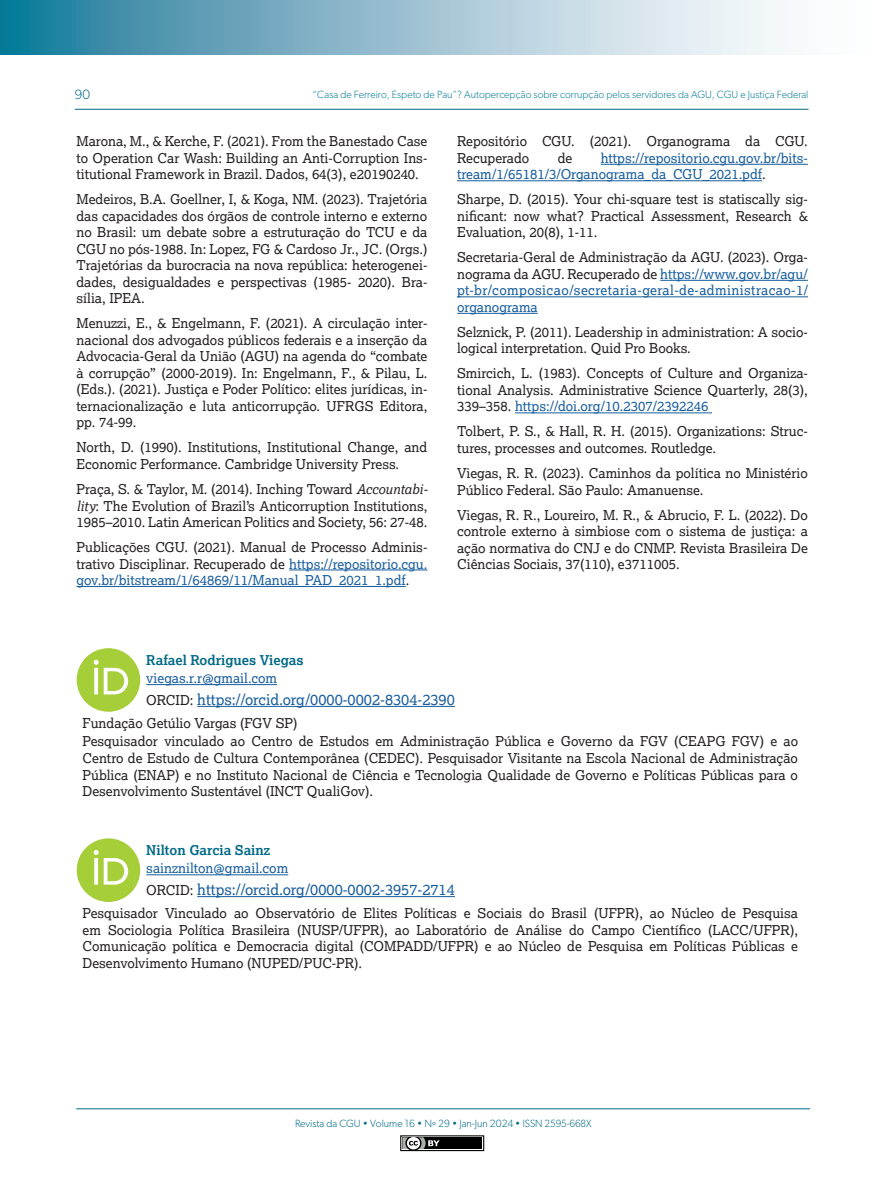
<style>
.page{position:relative;width:893px;height:1191px;background:#fff}
.page>*{position:absolute;margin:0;border:0;box-sizing:border-box;transform-origin:0 0}
.CÉLULA_currículo{font:15px "Lexia";color:#175d9e}
.TEXTO_DUAS_COLUNAS_BIBLIOGRFIA{font:13.5px/16.5px "Lexia";color:#231f20;text-align:justify}
.CÉLULA_currículo-2{font:13.5px/16.5px "Lexia";color:#231f20;text-align:justify}
.TEXTO_DUAS_COLUNAS_BIBLIOGRFIA-2{font:13.5px/16.5px "Lexia";color:#175d9e}
.CÉLULA_currículo-3{font:13.5px "Lexia";color:#175d9e}
.CÉLULA_currículo-4{font:700 13.5px "Lexia";color:#006988}
.t1{font:300 13.5px "Gibson";color:#006988}
.t2{font:300 10.5px "Gibson";color:#087d9a}
.t3{font:300 10.5px "Gibson";color:#006988}
.s1{font-style:italic}
.s2{color:#175d9e}
.s3{color:#231f20}
.s4{font-size:13.5px;color:#231f20}
</style>
<div class="page">
<svg style="left:0;top:0;width:781px;height:54px;background:#91bccd"></svg>
<hr style="left:75px;top:109px;width:733px;height:1px;background:#006988">
<hr style="left:76px;top:1108px;width:734px;height:1px;background:#006988">
<div style="left:400px;top:1135px;width:84px;height:16px;border:1px solid #000"></div>
<div style="left:402px;top:1137px;width:80px;height:12px;background:#000"></div>
<svg style="left:402px;top:1137px;width:38px;height:12px"></svg>
<hr style="left:289px;top:569px;width:138px;height:1px;background:#175d9e">
<hr style="left:77px;top:586px;width:329px;height:1px;background:#175d9e">
<hr style="left:601px;top:164px;width:207px;height:1px;background:#175d9e">
<hr style="left:457px;top:180px;width:305px;height:1px;background:#175d9e">
<hr style="left:660px;top:280px;width:148px;height:1px;background:#175d9e">
<hr style="left:457px;top:296px;width:351px;height:1px;background:#175d9e">
<hr style="left:457px;top:313px;width:81px;height:1px;background:#175d9e">
<hr style="left:515px;top:412px;width:197px;height:1px;background:#175d9e">
<div style="left:77px;top:648px;width:63px;height:63px;background:#a6ce39;border-radius:50%"></div>
<svg style="left:94px;top:660px;width:34px;height:34px"></svg>
<hr style="left:146px;top:684px;width:131px;height:1px;background:#175d9e">
<hr style="left:197px;top:706px;width:258px;height:1px;background:#175d9e">
<div style="left:77px;top:838px;width:63px;height:63px;background:#a6ce39;border-radius:50%"></div>
<svg style="left:94px;top:850px;width:34px;height:34px"></svg>
<hr style="left:146px;top:874px;width:142px;height:1px;background:#175d9e">
<hr style="left:197px;top:896px;width:258px;height:1px;background:#175d9e">
<p class="t1" style="left:75px;top:86px;width:17px">90</p>
<p class="t2" style="left:313px;top:88px;width:497px">“Casa de Ferreiro, Espeto de Pau”? Autopercepção sobre corrupção pelos servidores da AGU, CGU e Justiça Federal</p>
<p class="TEXTO_DUAS_COLUNAS_BIBLIOGRFIA" style="left:77px;top:133px;width:352px">Marona, M., &amp; Kerche, F. (2021). From the Banestado Case to Operation Car Wash: Building an Anti-Corruption Ins&shy;titutional Framework in Brazil. Dados, 64(3), e20190240.</p>
<p class="TEXTO_DUAS_COLUNAS_BIBLIOGRFIA" style="left:77px;top:191px;width:352px">Medeiros, B.A. Goellner, I, &amp; Koga, NM. (2023). Trajetória das capacidades dos órgãos de controle interno e externo no Brasil: um debate sobre a estruturação do TCU e da CGU no pós-1988. In: Lopez, FG &amp; Cardoso Jr., JC. (Orgs.)<br>Trajetórias da burocracia na nova república: heterogenei&shy;dades, desigualdades e perspectivas (1985- 2020). Bra&shy;sília, IPEA.</p>
<p class="TEXTO_DUAS_COLUNAS_BIBLIOGRFIA" style="left:77px;top:315px;width:352px">Menuzzi, E., &amp; Engelmann, F. (2021). A circulação inter&shy;nacional dos advogados públicos federais e a inserção da Advocacia-Geral da União (AGU) na agenda do “combate à corrupção” (2000-2019). In: Engelmann, F., &amp; Pilau, L. (Eds.). (2021). Justiça e Poder Político: elites jurídicas, in&shy;ternacionalização e luta anticorrupção. UFRGS Editora, pp. 74-99.</p>
<p class="TEXTO_DUAS_COLUNAS_BIBLIOGRFIA" style="left:77px;top:439px;width:352px">North, D. (1990). Institutions, Institutional Change, and<br>Economic Performance. Cambridge University Press.</p>
<p class="TEXTO_DUAS_COLUNAS_BIBLIOGRFIA" style="left:77px;top:480px;width:352px">Praça, S. &amp; Taylor, M. (2014). Inching Toward <span class="s1">Accountabi&shy;lity</span>: The Evolution of Brazil’s Anticorruption Institutions, 1985–2010. Latin American Politics and Society, 56: 27-48.</p>
<p class="TEXTO_DUAS_COLUNAS_BIBLIOGRFIA" style="left:77px;top:538px;width:352px">Publicações CGU. (2021). Manual de Processo Adminis&shy;trativo Disciplinar. Recuperado de <span class="s2">https://repositorio.cgu. gov.br/bitstream/1/64869/11/Manual_PAD_2021_1.pdf</span>.</p>
<p class="TEXTO_DUAS_COLUNAS_BIBLIOGRFIA" style="left:457px;top:133px;width:352px">Repositório CGU. (2021). Organograma da CGU.<br>Recuperado</p>
<p class="TEXTO_DUAS_COLUNAS_BIBLIOGRFIA-2" style="left:457px;top:149px;width:352px;text-indent:144px">https://repositorio.cgu.gov.br/bits&shy;tream/1/65181/3/Organograma_da_CGU_2021.pdf<span class="s3">.</span></p>
<p class="TEXTO_DUAS_COLUNAS_BIBLIOGRFIA" style="left:457px;top:191px;width:352px">Sharpe, D. (2015). Your chi-square test is statiscally sig&shy;nificant: now what? Practical Assessment, Research &amp; Evaluation, 20(8), 1-11.</p>
<p class="TEXTO_DUAS_COLUNAS_BIBLIOGRFIA-2" style="left:457px;top:249px;width:352px;text-align:justify"><span class="s3">Secretaria-Geral de Administração da AGU. (2023). Orga&shy;nograma da AGU. Recuperado de</span> https://www.gov.br/agu/ pt-br/composicao/secretaria-geral-de-administracao-1/ organograma</p>
<p class="TEXTO_DUAS_COLUNAS_BIBLIOGRFIA" style="left:457px;top:323px;width:352px">Selznick, P. (2011). Leadership in administration: A socio&shy;logical interpretation. Quid Pro Books.</p>
<p class="TEXTO_DUAS_COLUNAS_BIBLIOGRFIA" style="left:457px;top:365px;width:352px">Smircich, L. (1983). Concepts of Culture and Organiza&shy;tional Analysis. Administrative Science Quarterly, 28(3), 339–358. <span class="s2">https://doi.org/10.2307/2392246</span></p>
<p class="TEXTO_DUAS_COLUNAS_BIBLIOGRFIA" style="left:457px;top:423px;width:352px">Tolbert, P. S., &amp; Hall, R. H. (2015). Organizations: Struc&shy;tures, processes and outcomes. Routledge.</p>
<p class="TEXTO_DUAS_COLUNAS_BIBLIOGRFIA" style="left:457px;top:464px;width:352px">Viegas, R. R. (2023). Caminhos da política no Ministério<br>Público Federal. São Paulo: Amanuense.</p>
<p class="TEXTO_DUAS_COLUNAS_BIBLIOGRFIA" style="left:457px;top:506px;width:352px">Viegas, R. R., Loureiro, M. R., &amp; Abrucio, F. L. (2022). Do controle externo à simbiose com o sistema de justiça: a ação normativa do CNJ e do CNMP. Revista Brasileira De Ciências Sociais, 37(110), e3711005.</p>
<p class="TEXTO_DUAS_COLUNAS_BIBLIOGRFIA" style="left:558px;top:149px;width:16px">de</p>
<p class="CÉLULA_currículo-4" style="left:146px;top:651px;width:159px">Rafael Rodrigues Viegas</p>
<p class="CÉLULA_currículo-3" style="left:146px;top:670px;width:132px">viegas.r.r@gmail.com</p>
<p class="CÉLULA_currículo" style="left:146px;top:690px;width:310px"><span class="s4">ORCID:</span> https://orcid.org/0000-0002-8304-2390</p>
<p class="CÉLULA_currículo-2" style="left:83px;top:714px;width:216px">Fundação Getúlio Vargas (FGV SP)</p>
<p class="CÉLULA_currículo-2" style="left:83px;top:733px;width:717px">Pesquisador vinculado ao Centro de Estudos em Administração Pública e Governo da FGV (CEAPG FGV) e ao Centro de Estudo de Cultura Contemporânea (CEDEC). Pesquisador Visitante na Escola Nacional de Administração Pública (ENAP) e no Instituto Nacional de Ciência e Tecnologia Qualidade de Governo e Políticas Públicas para o Desenvolvimento Sustentável (INCT QualiGov).</p>
<p class="CÉLULA_currículo-4" style="left:146px;top:841px;width:125px">Nilton Garcia Sainz</p>
<p class="CÉLULA_currículo-3" style="left:146px;top:860px;width:143px">sainznilton@gmail.com</p>
<p class="CÉLULA_currículo" style="left:146px;top:880px;width:310px"><span class="s4">ORCID:</span> https://orcid.org/0000-0002-3957-2714</p>
<p class="CÉLULA_currículo-2" style="left:83px;top:904px;width:717px">Pesquisador Vinculado ao Observatório de Elites Políticas e Sociais do Brasil (UFPR), ao Núcleo de Pesquisa em Sociologia Política Brasileira (NUSP/UFPR), ao Laboratório de Análise do Campo Científico (LACC/UFPR), Comunicação política e Democracia digital (COMPADD/UFPR) e ao Núcleo de Pesquisa em Políticas Públicas e Desenvolvimento Humano (NUPED/PUC-PR).</p>
<p class="t3" style="left:295px;top:1116px;width:298px">Revista da CGU • Volume 16 • Nº 29 • Jan-Jun 2024 • ISSN 2595-668X</p>
</div>
